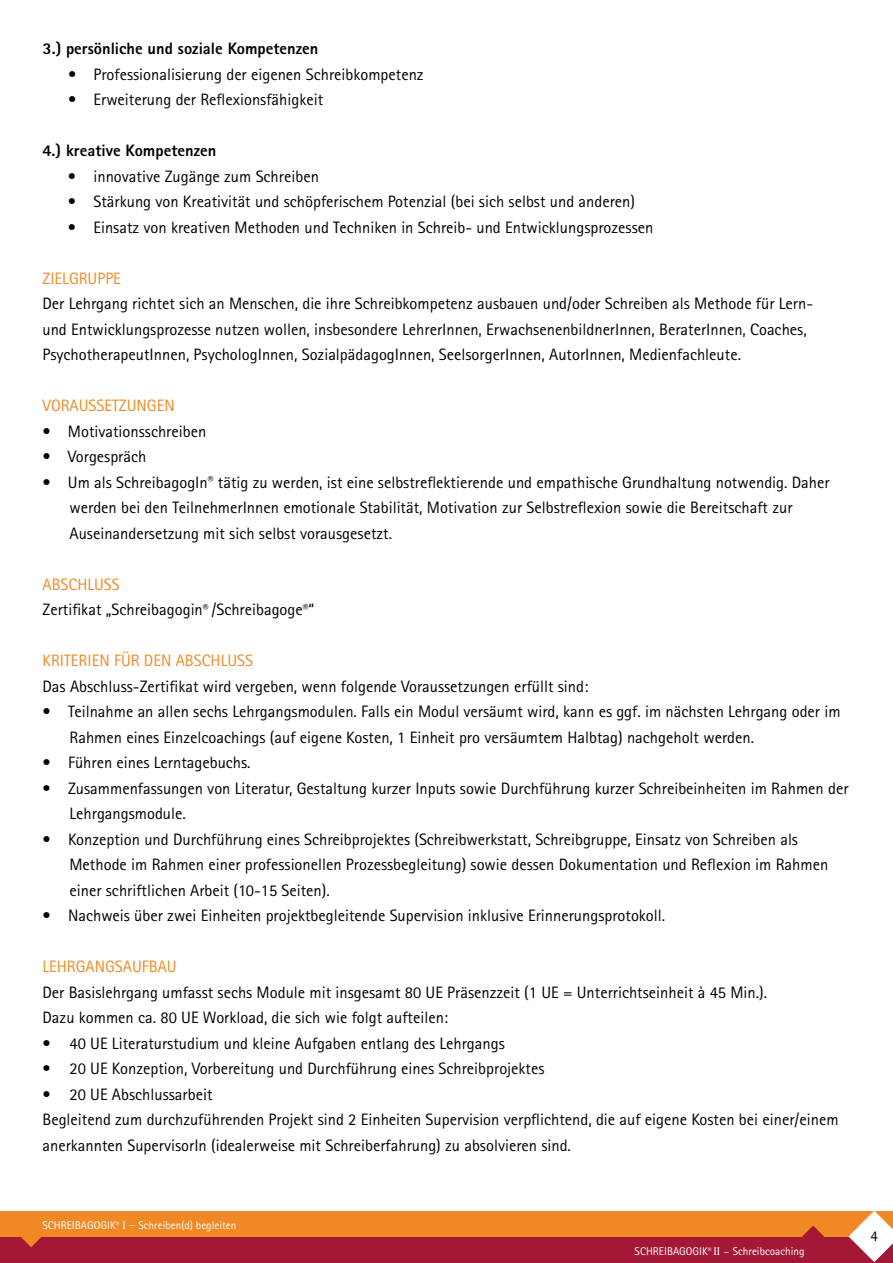
<style>
.page{position:relative;width:893px;height:1263px;background:#fff}
.page>*{position:absolute;margin:0;border:0;box-sizing:border-box;transform-origin:0 0}
.t1{font:16.5px/25.5px "Rotis Sans Serif Std";color:#000}
.t2{font:16.5px "Rotis Sans Serif Std";color:#f08925}
.t3{font:800 16.5px "Rotis Sans Serif Std";color:#000}
.t4{font:15px "Rotis Sans Serif Std";color:#000}
.t5{font:11.25px "Rotis Sans Serif Std";color:#fff}
.s1{color:#f08925}
.s2{font-family:"Rotis Serif Std"}
</style>
<div class="page">
<div style="left:0;top:1235px;width:893px;height:28px;background:#a41736"></div>
<svg style="left:20px;top:1236px;width:22px;height:11px"></svg>
<div style="left:0;top:1211px;width:893px;height:25px;background:#f08925"></div>
<svg style="left:802px;top:1225px;width:22px;height:12px"></svg>
<svg style="left:848px;top:1211px;width:45px;height:51px"></svg>
<p class="t3" style="left:43px;top:38px;width:277px">3.) persönliche und soziale Kompetenzen</p>
<p class="t1" style="left:68px;top:61px;width:357px">• Professionalisierung der eigenen Schreibkompetenz</p>
<p class="t1" style="left:68px;top:87px;width:257px">• Erweiterung der Reflexionsfähigkeit</p>
<p class="t3" style="left:42px;top:140px;width:175px">4.) kreative Kompetenzen</p>
<p class="t1" style="left:68px;top:163px;width:252px">• innovative Zugänge zum Schreiben</p>
<p class="t1" style="left:68px;top:189px;width:569px">• Stärkung von Kreativität und schöpferischem Potenzial (bei sich selbst und anderen)</p>
<p class="t1" style="left:68px;top:214px;width:587px">• Einsatz von kreativen Methoden und Techniken in Schreib- und Entwicklungsprozessen</p>
<p class="t2" style="left:42px;top:268px;width:80px">ZIELGRUPPE</p>
<p class="t1" style="left:42px;top:291px;width:772px">Der Lehrgang richtet sich an Menschen, die ihre Schreibkompetenz ausbauen und/oder Schreiben als Methode für Lern&shy;und Entwicklungsprozesse nutzen wollen, insbesondere LehrerInnen, ErwachsenenbildnerInnen, BeraterInnen, Coaches,<br>PsychotherapeutInnen, PsychologInnen, SozialpädagogInnen, SeelsorgerInnen, AutorInnen, Medienfachleute.</p>
<p class="t2" style="left:42px;top:396px;width:134px">VORAUSSETZUNGEN</p>
<p class="t1" style="left:42px;top:418px;width:165px">• Motivationsschreiben</p>
<p class="t1" style="left:42px;top:444px;width:105px">• Vorgespräch</p>
<p class="t1" style="left:70px;top:469px;width:762px;text-indent:-27px">• Um als SchreibagogIn<sup>®</sup> tätig zu werden, ist eine selbstreflektierende und empathische Grundhaltung notwendig. Daher werden bei den TeilnehmerInnen emotionale Stabilität, Motivation zur Selbstreflexion sowie die Bereitschaft zur<br>Auseinandersetzung mit sich selbst vorausgesetzt.</p>
<p class="t1" style="left:43px;top:571px;width:273px"><span class="s1">ABSCHLUSS<br></span>Zertifikat „Schreibagogin<sup>®</sup> /Schreibagoge<sup>®</sup>“</p>
<p class="t2" style="left:43px;top:651px;width:212px">KRITERIEN FÜR DEN ABSCHLUSS</p>
<p class="t1" style="left:43px;top:673px;width:547px">Das Abschluss-Zertifikat wird vergeben, wenn folgende Voraussetzungen erfüllt sind:</p>
<p class="t1" style="left:70px;top:699px;width:773px;text-indent:-27px">• Teilnahme an allen sechs Lehrgangsmodulen. Falls ein Modul versäumt wird, kann es ggf. im nächsten Lehrgang oder im<br>Rahmen eines Einzelcoachings (auf eigene Kosten, 1 Einheit pro versäumtem Halbtag) nachgeholt werden.</p>
<p class="t1" style="left:43px;top:750px;width:210px">• Führen eines Lerntagebuchs.</p>
<p class="t1" style="left:70px;top:775px;width:780px;text-indent:-27px">• Zusammenfassungen von Literatur, Gestaltung kurzer Inputs sowie Durchführung kurzer Schreibeinheiten im Rahmen der<br>Lehrgangsmodule.</p>
<p class="t1" style="left:70px;top:826px;width:760px;text-indent:-27px">• Konzeption und Durchführung eines Schreibprojektes (Schreibwerkstatt, Schreibgruppe, Einsatz von Schreiben als<br>Methode im Rahmen einer professionellen Prozessbegleitung) sowie dessen Dokumentation und Reflexion im Rahmen einer schriftlichen Arbeit (10-15 Seiten).</p>
<p class="t1" style="left:43px;top:903px;width:624px">• Nachweis über zwei Einheiten projektbegleitende Supervision inklusive Erinnerungsprotokoll.</p>
<p class="t2" style="left:43px;top:957px;width:136px">LEHRGANGSAUFBAU</p>
<p class="t1" style="left:43px;top:979px;width:726px">Der Basislehrgang umfasst sechs Module mit insgesamt 80 UE Präsenzzeit (1 UE = Unterrichtseinheit à 45 Min.).<br>Dazu kommen ca. 80 UE Workload, die sich wie folgt aufteilen:</p>
<p class="t1" style="left:43px;top:1030px;width:464px">• 40 UE Literaturstudium und kleine Aufgaben entlang des Lehrgangs</p>
<p class="t1" style="left:43px;top:1056px;width:503px">• 20 UE Konzeption, Vorbereitung und Durchführung eines Schreibprojektes</p>
<p class="t1" style="left:43px;top:1081px;width:797px">• 20 UE Abschlussarbeit<br>Begleitend zum durchzuführenden Projekt sind 2 Einheiten Supervision verpflichtend, die auf eigene Kosten bei einer/einem anerkannten SupervisorIn (idealerweise mit Schreiberfahrung) zu absolvieren sind.</p>
<p class="t5" style="left:43px;top:1219px;width:195px">SCHREIBAGOGIK<sup>®</sup> <span class="s2">I –</span> Schreiben(d) begleiten</p>
<p class="t5" style="left:635px;top:1245px;width:171px">SCHREIBAGOGIK<sup>®</sup> <span class="s2">II –</span> Schreibcoaching</p>
<p class="t4" style="left:870px;top:1227px;width:9px">4</p>
</div>
